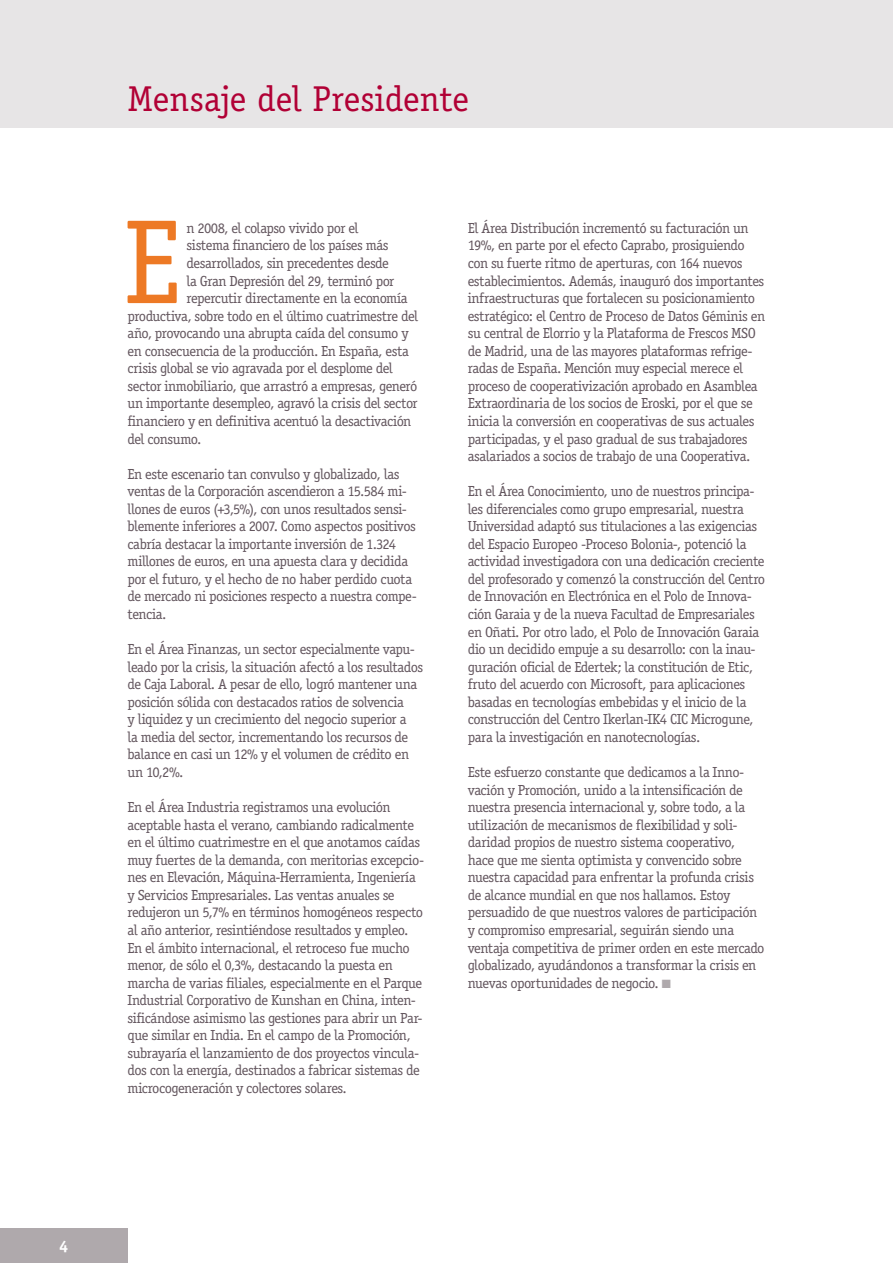
<style>
.page{position:relative;width:893px;height:1263px;background:#fff}
.page>*{position:absolute;margin:0;border:0;box-sizing:border-box;transform-origin:0 0}
.t1{font:120.15px "Officina Serif Std";color:#ed7925}
.t2{font:36px "Officina Serif Std";letter-spacing:-.005em;color:#b10035}
.t3{font:700 16.5px "Officina Serif Std";color:#fff}
.t4{font:14.7px/17.5px "Officina Serif Std";letter-spacing:-.035em;color:#63565e}
.s1{color:#afa9ac}
</style>
<div class="page">
<div style="left:0;top:0;width:893px;height:128px;background:#e7e5e6"></div>
<div style="left:0;top:1229px;width:128px;height:34px;background:#afa9ac"></div>
<p class="t3" style="left:59px;top:1236px;width:11px">4</p>
<h2 class="t2" style="left:128px;top:77px;width:343px">Mensaje del Presidente</h2>
<h1 class="t1" style="left:123px;top:192px;width:59px">E</h1>
<p class="t4" style="left:187px;top:219px;width:174px">n 2008, el colapso vivido por el</p>
<p class="t4" style="left:187px;top:237px;width:204px">sistema financiero de los países más</p>
<p class="t4" style="left:187px;top:254px;width:204px">desarrollados, sin precedentes desde</p>
<p class="t4" style="left:187px;top:272px;width:209px">la Gran Depresión del 29, terminó por</p>
<p class="t4" style="left:187px;top:289px;width:223px">repercutir directamente en la economía</p>
<p class="t4" style="left:128px;top:307px;width:292px">productiva, sobre todo en el último cuatrimestre del</p>
<p class="t4" style="left:128px;top:324px;width:283px">año, provocando una abrupta caída del consumo y</p>
<p class="t4" style="left:128px;top:342px;width:283px">en consecuencia de la producción. En España, esta</p>
<p class="t4" style="left:128px;top:360px;width:267px">crisis global se vio agravada por el desplome del</p>
<p class="t4" style="left:128px;top:377px;width:291px">sector inmobiliario, que arrastró a empresas, generó</p>
<p class="t4" style="left:128px;top:395px;width:292px">un importante desempleo, agravó la crisis del sector</p>
<p class="t4" style="left:128px;top:412px;width:285px">financiero y en definitiva acentuó la desactivación</p>
<p class="t4" style="left:128px;top:430px;width:75px">del consumo.</p>
<p class="t4" style="left:128px;top:465px;width:291px">En este escenario tan convulso y globalizado, las ventas de la Corporación ascendieron a 15.584 mi&shy;llones de euros (+3,5%), con unos resultados sensi&shy;blemente inferiores a 2007. Como aspectos positivos cabría destacar la importante inversión de 1.324 millones de euros, en una apuesta clara y decidida por el futuro, y el hecho de no haber perdido cuota de mercado ni posiciones respecto a nuestra compe&shy;tencia.</p>
<p class="t4" style="left:128px;top:640px;width:297px">En el Área Finanzas, un sector especialmente vapu&shy;leado por la crisis, la situación afectó a los resultados de Caja Laboral. A pesar de ello, logró mantener una posición sólida con destacados ratios de solvencia<br>y liquidez y un crecimiento del negocio superior a<br>la media del sector, incrementando los recursos de balance en casi un 12% y el volumen de crédito en un 10,2%.</p>
<p class="t4" style="left:128px;top:798px;width:298px">En el Área Industria registramos una evolución aceptable hasta el verano, cambiando radicalmente en el último cuatrimestre en el que anotamos caídas muy fuertes de la demanda, con meritorias excepcio&shy;nes en Elevación, Máquina-Herramienta, Ingeniería y Servicios Empresariales. Las ventas anuales se redujeron un 5,7% en términos homogéneos respecto al año anterior, resintiéndose resultados y empleo.<br>En el ámbito internacional, el retroceso fue mucho menor, de sólo el 0,3%, destacando la puesta en marcha de varias filiales, especialmente en el Parque Industrial Corporativo de Kunshan en China, inten&shy;sificándose asimismo las gestiones para abrir un Par&shy;que similar en India. En el campo de la Promoción, subrayaría el lanzamiento de dos proyectos vincula&shy;dos con la energía, destinados a fabricar sistemas de microcogeneración y colectores solares.</p>
<p class="t4" style="left:468px;top:219px;width:299px">El Área Distribución incrementó su facturación un 19%, en parte por el efecto Caprabo, prosiguiendo con su fuerte ritmo de aperturas, con 164 nuevos establecimientos. Además, inauguró dos importantes infraestructuras que fortalecen su posicionamiento estratégico: el Centro de Proceso de Datos Géminis en su central de Elorrio y la Plataforma de Frescos MSO de Madrid, una de las mayores plataformas refrige&shy;radas de España. Mención muy especial merece el proceso de cooperativización aprobado en Asamblea Extraordinaria de los socios de Eroski, por el que se inicia la conversión en cooperativas de sus actuales participadas, y el paso gradual de sus trabajadores asalariados a socios de trabajo de una Cooperativa.</p>
<p class="t4" style="left:468px;top:482px;width:299px">En el Área Conocimiento, uno de nuestros principa&shy;les diferenciales como grupo empresarial, nuestra Universidad adaptó sus titulaciones a las exigencias del Espacio Europeo -Proceso Bolonia-, potenció la actividad investigadora con una dedicación creciente del profesorado y comenzó la construcción del Centro de Innovación en Electrónica en el Polo de Innova&shy;ción Garaia y de la nueva Facultad de Empresariales en Oñati. Por otro lado, el Polo de Innovación Garaia dio un decidido empuje a su desarrollo: con la inau&shy;guración oficial de Edertek; la constitución de Etic, fruto del acuerdo con Microsoft, para aplicaciones basadas en tecnologías embebidas y el inicio de la construcción del Centro Ikerlan-IK4 CIC Microgune, para la investigación en nanotecnologías.</p>
<p class="t4" style="left:468px;top:763px;width:298px">Este esfuerzo constante que dedicamos a la Inno&shy;vación y Promoción, unido a la intensificación de nuestra presencia internacional y, sobre todo, a la utilización de mecanismos de flexibilidad y soli&shy;daridad propios de nuestro sistema cooperativo, hace que me sienta optimista y convencido sobre nuestra capacidad para enfrentar la profunda crisis de alcance mundial en que nos hallamos. Estoy persuadido de que nuestros valores de participación y compromiso empresarial, seguirán siendo una ventaja competitiva de primer orden en este mercado globalizado, ayudándonos a transformar la crisis en nuevas oportunidades de negocio. <span class="s1">■</span></p>
</div>
